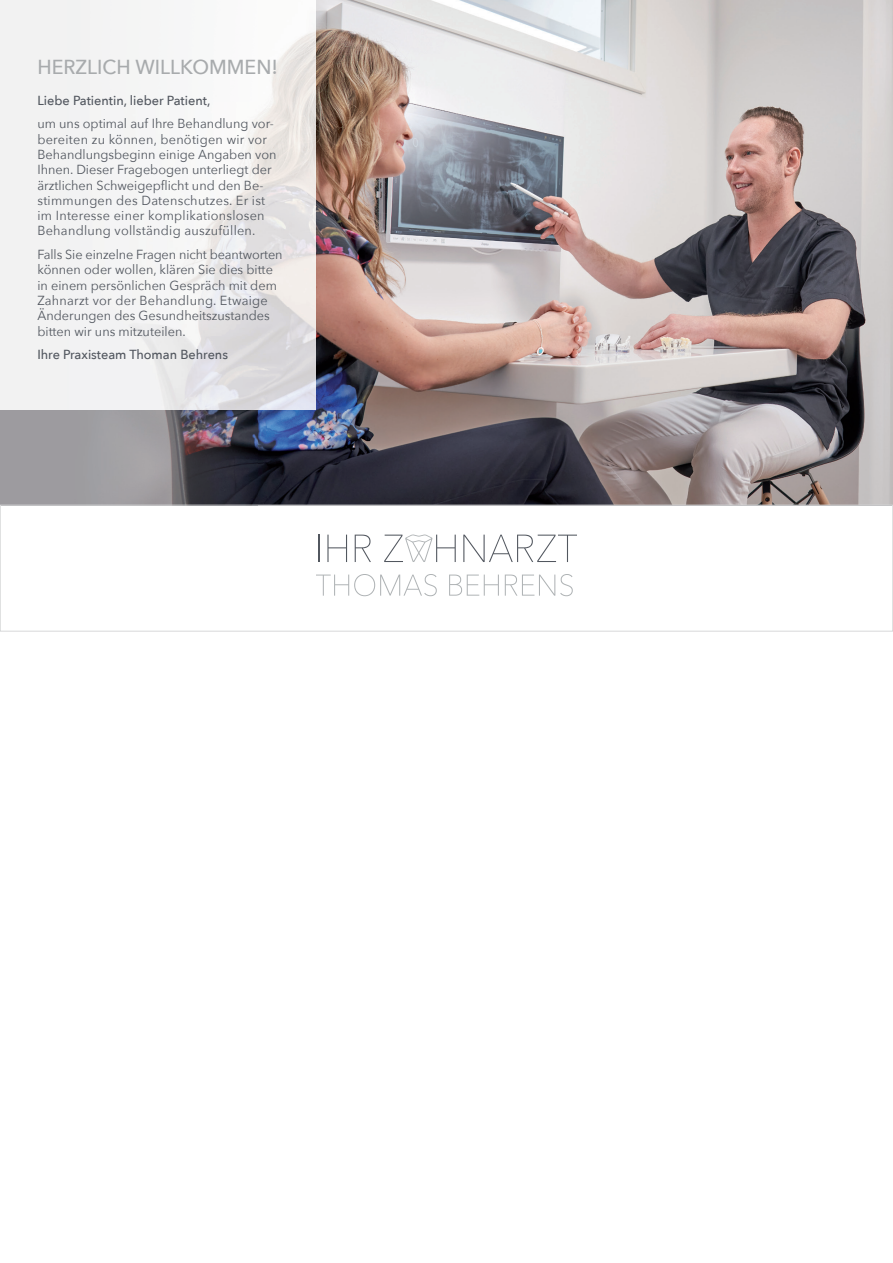
<style>
.page{position:relative;width:893px;height:1263px;background:#fff}
.page>*{position:absolute;margin:0;border:0;box-sizing:border-box;transform-origin:0 0}
.t1{font:500 20.25px "Avenir Next";color:#a8abad}
.t2{font:13.05px/15.3px "Avenir Next";color:#52575f}
.t3{font:500 13.05px "Avenir Next";color:#52575f}
</style>
<div class="page">
<svg style="left:316px;top:574px;width:121px;height:22px"></svg>
<svg style="left:449px;top:575px;width:50px;height:21px"></svg>
<svg style="left:505px;top:574px;width:68px;height:22px"></svg>
<svg style="left:319px;top:535px;width:1px;height:27px"></svg>
<svg style="left:327px;top:535px;width:20px;height:27px"></svg>
<svg style="left:355px;top:535px;width:16px;height:27px"></svg>
<svg style="left:463px;top:535px;width:114px;height:27px"></svg>
<svg style="left:384px;top:534px;width:72px;height:28px"></svg>
<img style="left:257px;top:0;width:636px;height:505px">
<hr style="left:67px;top:410px;width:3px;height:95px;background:#9d9b9f">
<img style="left:70px;top:410px;width:187px;height:95px">
<div style="left:0;top:0;width:67px;height:410px;background:#f2f2f2"></div>
<img style="left:70px;top:0;width:246px;height:410px">
<hr style="left:67px;top:0;width:3px;height:410px;background:#f1f2f2">
<div style="left:0;top:505px;width:893px;height:126px;border:1px solid #d7d8d9"></div>
<h1 class="t1" style="left:37px;top:50px;width:242px">HERZLICH WILLKOMMEN!</h1>
<p class="t3" style="left:37px;top:89px;width:174px">Liebe Patientin, lieber Patient,</p>
<p class="t2" style="left:37px;top:116px;width:241px">um uns optimal auf Ihre Behandlung vor&shy;bereiten zu können, benötigen wir vor Behandlungsbeginn einige Angaben von Ihnen. Dieser Fragebogen unterliegt der ärztlichen Schweigepflicht und den Be&shy;stimmungen des Datenschutzes. Er ist im Interesse einer komplikationslosen Behandlung vollständig auszufü llen.</p>
<p class="t2" style="left:37px;top:246px;width:247px">Falls Sie einzelne Fragen nicht beantworten können oder wollen, klären Sie dies bitte in einem persönlichen Gespräch mit dem Zahnarzt vor der Behandlung. Etwaige Änderungen des Gesundheitszustandes bitten wir uns mitzuteilen.</p>
<p class="t3" style="left:37px;top:344px;width:192px">Ihre Praxisteam Thoman Behrens</p>
</div>
